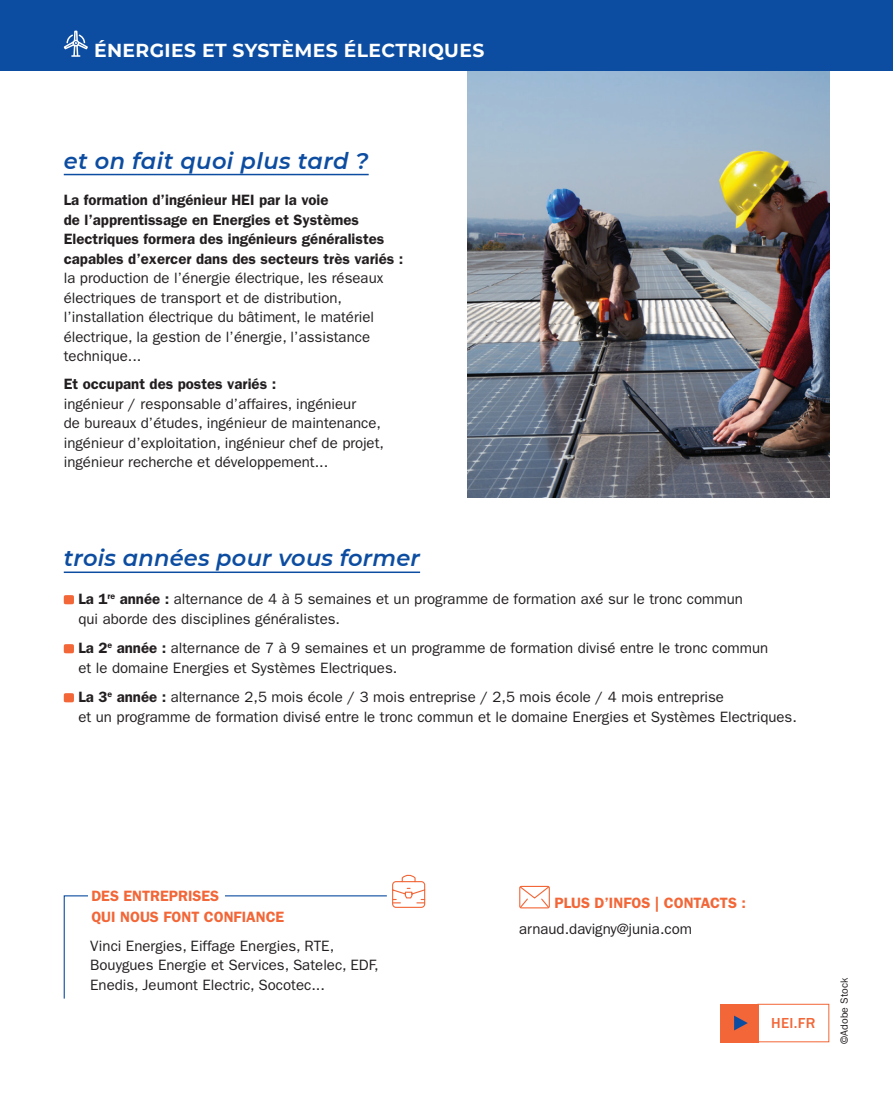
<style>
.page{position:relative;width:893px;height:1106px;background:#fff}
.page>*{position:absolute;margin:0;border:0;box-sizing:border-box;transform-origin:0 0}
.t1{font:italic 600 22.5px "Montserrat";letter-spacing:.01em;color:#0d4da1}
.t2{font:700 18.75px "Montserrat";letter-spacing:.02em;color:#fff}
.t3{font:15px/19.5px "ITC Franklin Gothic Std";color:#231f20}
.t4{font:600 15px/19.5px "ITC Franklin Gothic Std";color:#231f20}
.t5{font:600 15px "ITC Franklin Gothic Std";color:#f26637}
.t6{font:500 15px "ITC Franklin Gothic Std";color:#f26637}
.t7{font:10.5px "ITC Franklin Gothic Std";color:#231f20}
.s1{font-weight:600}
</style>
<div class="page">
<div style="left:757px;top:1003px;width:72px;height:39px;border:1px solid #f26637"></div>
<div style="left:720px;top:1003px;width:38px;height:39px;background:#f26637"></div>
<svg style="left:734px;top:1015px;width:14px;height:15px"></svg>
<img style="left:468px;top:70px;width:361px;height:427px">
<div style="left:0;top:0;width:893px;height:70px;background:#0d4da1"></div>
<hr style="left:64px;top:571px;width:356px;height:2px;background:#0d4da1">
<svg style="left:64px;top:595px;width:10px;height:9px"></svg>
<svg style="left:64px;top:644px;width:10px;height:9px"></svg>
<svg style="left:64px;top:693px;width:10px;height:9px"></svg>
<div style="left:74px;top:31px;width:4px;height:11px;border:2px solid #fff"></div>
<svg style="left:63px;top:33px;width:25px;height:24px"></svg>
<hr style="left:64px;top:174px;width:305px;height:1px;background:#0d4da1">
<svg style="left:519px;top:885px;width:31px;height:23px"></svg>
<svg style="left:63px;top:874px;width:363px;height:125px"></svg>
<div style="left:88px;top:886px;width:136px;height:19px;background:#fff"></div>
<p class="t2" style="left:94px;top:37px;width:392px">ÉNERGIES ET SYSTÈMES ÉLECTRIQUES</p>
<p class="t1" style="left:64px;top:145px;width:306px">et on fait quoi plus tard ?</p>
<p class="t4" style="left:64px;top:190px;width:341px">La formation d’ingénieur HEI par la voie<br>de l’apprentissage en Energies et Systèmes Electriques formera des ingénieurs généralistes capables d’exercer dans des secteurs très variés :</p>
<p class="t3" style="left:64px;top:268px;width:321px">la production de l’énergie électrique, les réseaux électriques de transport et de distribution, l’installation électrique du bâtiment, le matériel électrique, la gestion de l’énergie, l’assistance technique...</p>
<p class="t4" style="left:64px;top:374px;width:214px">Et occupant des postes variés :</p>
<p class="t3" style="left:64px;top:394px;width:322px">ingénieur / responsable d’affaires, ingénieur<br>de bureaux d’études, ingénieur de maintenance, ingénieur d’exploitation, ingénieur chef de projet, ingénieur recherche et développement...</p>
<p class="t1" style="left:64px;top:542px;width:358px">trois années pour vous former</p>
<p class="t3" style="left:78px;top:589px;width:666px"><span class="s1">La 1</span><sup>re</sup> <span class="s1">année :</span> alternance de 4 à 5 semaines et un programme de formation axé sur le tronc commun qui aborde des disciplines généralistes.</p>
<p class="t3" style="left:78px;top:638px;width:691px"><span class="s1">La 2</span><sup>e</sup> <span class="s1">année :</span> alternance de 7 à 9 semaines et un programme de formation divisé entre le tronc commun et le domaine Energies et Systèmes Electriques.</p>
<p class="t3" style="left:78px;top:687px;width:720px"><span class="s1">La 3</span><sup>e</sup> <span class="s1">année :</span> alternance 2,5 mois école / 3 mois entreprise / 2,5 mois école / 4 mois entreprise<br>et un programme de formation divisé entre le tronc commun et le domaine Energies et Systèmes Electriques.</p>
<p class="t5" style="left:91px;top:886px;width:129px">DES ENTREPRISES</p>
<p class="t5" style="left:91px;top:907px;width:194px">QUI NOUS FONT CONFIANCE</p>
<p class="t3" style="left:90px;top:935px;width:290px">Vinci Energies, Eiffage Energies, RTE,<br>Bouygues Energie et Services, Satelec, EDF,<br>Enedis, Jeumont Electric, Socotec...</p>
<p class="t5" style="left:554px;top:894px;width:193px">PLUS D’INFOS | CONTACTS :</p>
<p class="t3" style="left:519px;top:919px;width:174px">arnaud.davigny@junia.com</p>
<p class="t6" style="left:771px;top:1014px;width:46px">HEI.FR</p>
<p class="t7" style="left:838px;top:1043px;width:67px;rotate:-90deg">©Adobe Stock</p>
</div>
